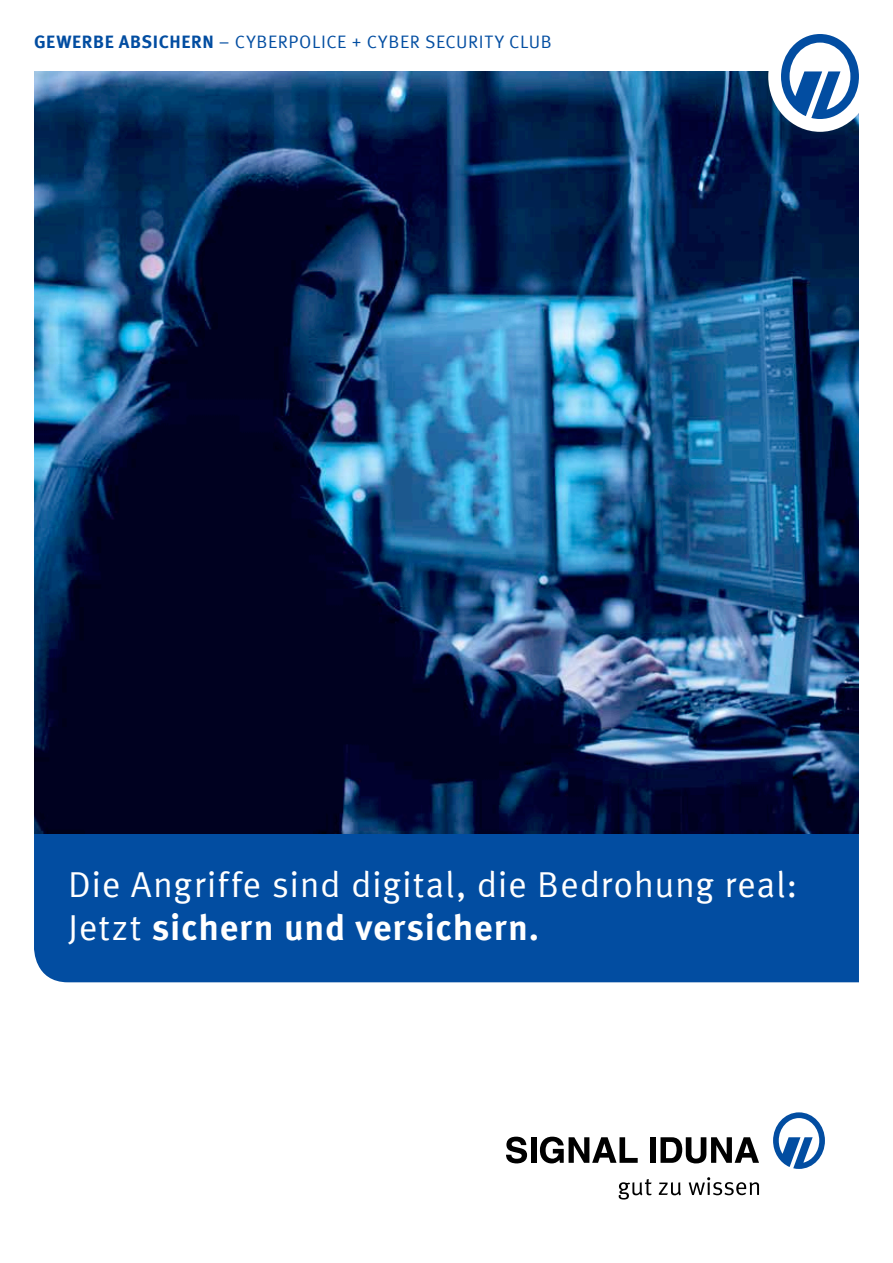
<style>
.page{position:relative;width:893px;height:1263px;background:#fff}
.page>*{position:absolute;margin:0;border:0;box-sizing:border-box;transform-origin:0 0}
.t1{font:36px "Meta Offc Pro Norm";letter-spacing:.015em;color:#fff}
.t2{font:700 36px "Meta Offc Pro";letter-spacing:.02em;color:#fff}
.t3{font:18px "Meta Offc Pro Norm";letter-spacing:.03em;color:#024da1}
.s1{font-family:"Meta Offc Pro";font-weight:700}
.s2{font-family:"Meta Offc Pro Norm";font-weight:400}
</style>
<div class="page">
<div style="left:34px;top:833px;width:825px;height:149px;background:#024da1"></div>
<img style="left:34px;top:71px;width:825px;height:762px">
<svg style="left:506px;top:1137px;width:21px;height:26px"></svg>
<div style="left:531px;top:1137px;width:5px;height:26px;background:#000"></div>
<svg style="left:540px;top:1137px;width:98px;height:26px"></svg>
<div style="left:650px;top:1137px;width:5px;height:26px;background:#000"></div>
<svg style="left:660px;top:1137px;width:99px;height:26px"></svg>
<svg style="left:619px;top:1179px;width:33px;height:20px"></svg>
<svg style="left:659px;top:1182px;width:22px;height:13px"></svg>
<svg style="left:689px;top:1177px;width:70px;height:18px"></svg>
<svg style="left:773px;top:1112px;width:52px;height:57px"></svg>
<div style="left:768px;top:21px;width:104px;height:111px;background:#fff;border-radius:50%"></div>
<svg style="left:781px;top:34px;width:78px;height:85px"></svg>
<div style="left:850px;top:0;width:43px;height:43px;background:#fff"></div>
<p class="t3" style="left:34px;top:28px;width:519px"><span class="s1">GEWERBE ABSICHERN</span> – CYBERPOLICE + CYBER SECURITY CLUB</p>
<h1 class="t1" style="left:68px;top:857px;width:731px">Die Angriffe sind digital, die Bedrohung real:</h1>
<h1 class="t2" style="left:68px;top:899px;width:473px"><span class="s2">Jetzt</span> sichern und versichern.</h1>
</div>
